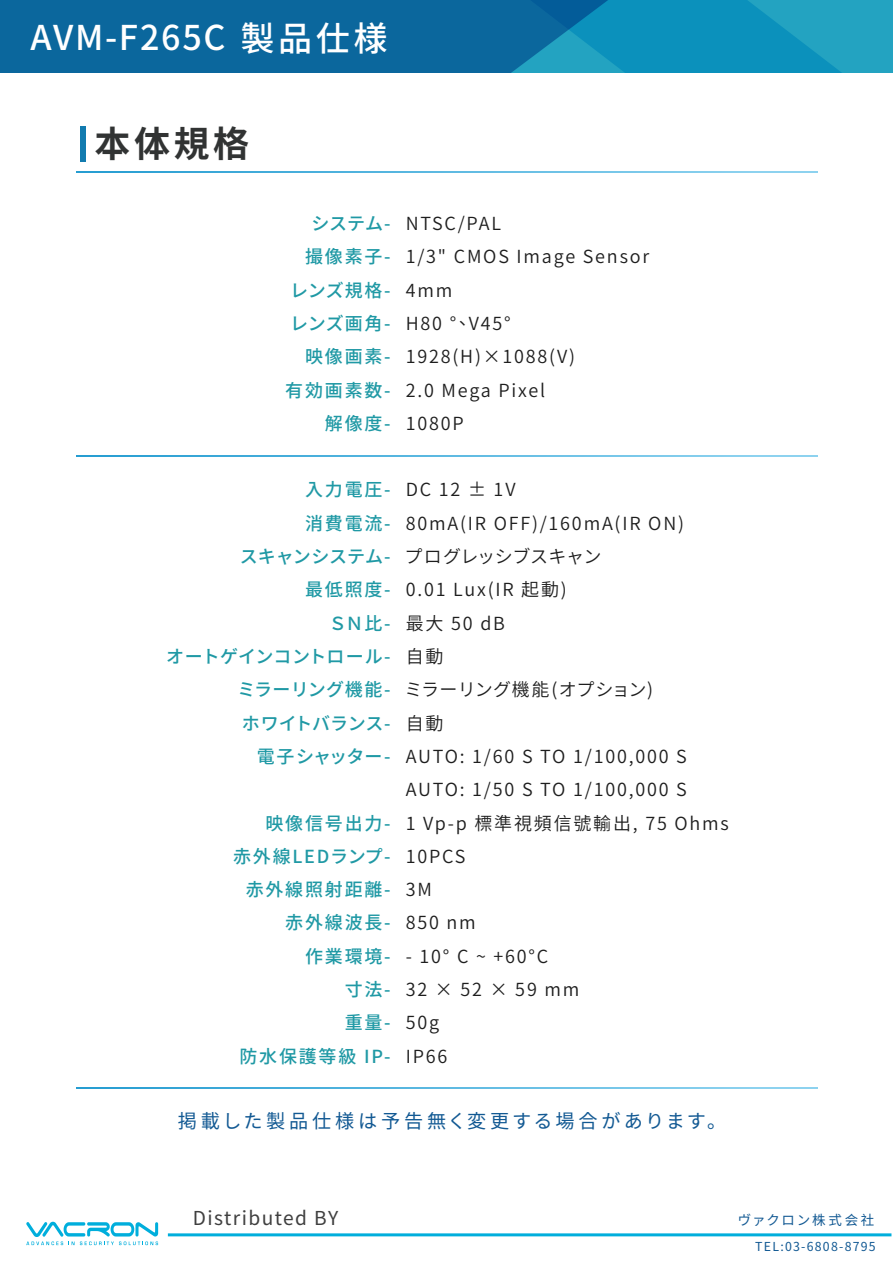
<style>
.page{position:relative;width:893px;height:1263px;background:#fff}
.page>*{position:absolute;margin:0;border:0;box-sizing:border-box;transform-origin:0 0}
.t1{font:700 36px "Noto Sans CJ Ktc";color:#313333}
.t2{font:500 34.2px "Noto Sans CJ Ktc";letter-spacing:.05em;color:#fff}
.t3{font:19.2px "Noto Sans CJ Kjp";letter-spacing:.18em;color:#125993}
.t4{font:19.2px "Noto Sans CJ Ktc";letter-spacing:.075em;color:#3f3f3f}
.t5{font:600 18px/33.3px "Noto Sans CJ Ktc";letter-spacing:.1em;color:#1e1e1e}
.t6{font:500 18px/33.3px "Noto Sans CJ Kjp";letter-spacing:.1em;color:#2099a5;text-align:right}
.t7{font:500 18px/33.3px "Noto Sans CJ Kjp";letter-spacing:.015em;color:#2099a5;text-align:right}
.t8{font:13.5px "Noto Sans CJ Ktc";letter-spacing:.14em;color:#125993}
.t9{font:12.3px "Noto Sans CJ Ktc";letter-spacing:.1em;color:#125993}
</style>
<div class="page">
<svg style="left:77px;top:171px;width:741px;height:1px"></svg>
<svg style="left:77px;top:455px;width:741px;height:2px"></svg>
<svg style="left:77px;top:1088px;width:741px;height:1px"></svg>
<svg style="left:26px;top:1222px;width:132px;height:23px"></svg>
<hr style="left:168px;top:1233px;width:723px;height:3px;background:#00aedc">
<svg style="left:754px;top:0;width:139px;height:73px;background:#1b9dbf"></svg>
<svg style="left:0;top:0;width:754px;height:73px;background:#0b72a4"></svg>
<div style="left:80px;top:127px;width:5px;height:35px;background:#127baf"></div>
<h2 class="t2" style="left:31px;top:18px;width:358px">AVM-F265C 製品仕様</h2>
<h1 class="t1" style="left:95px;top:124px;width:156px">本体規格</h1>
<p class="t6" style="left:285px;top:207px;width:107px">システム-<br>撮像素子-レンズ規格-レンズ画角-映像画素-有効画素数-解像度-</p>
<p class="t5" style="left:406px;top:207px;width:245px">NTSC/PAL<br>1/3" CMOS Image Sensor<br>4mm<br>H80 °、V45°<br>1928(H)×1088(V)<br>2.0 Mega Pixel<br>1080P</p>
<p class="t7" style="left:166px;top:474px;width:226px">入力電圧-<br>消費電流-<br>スキャンシステム-<br>最低照度-<br>ＳＮ比-<br>オートゲインコントロール-ミラーリング機能-<br>ホワイトバランス-<br>電子シャッター-</p>
<p class="t6" style="left:233px;top:807px;width:159px">映像信号出力-<br>赤外線LEDランプ-赤外線照射距離-赤外線波長-<br>作業環境-<br>寸法-<br>重量-<br>防水保護等級 IP-</p>
<p class="t5" style="left:404px;top:474px;width:326px">DC 12 ± 1V<br>80mA(IR OFF)/160mA(IR ON)<br>プログレッシブスキャン<br>0.01 Lux(IR 起動)<br>最大 50 dB<br>自動<br>ミラーリング機能(オプション)<br>自動<br>AUTO: 1/60 S TO 1/100,000 S<br>AUTO: 1/50 S TO 1/100,000 S<br>1 Vp-p 標準視頻信號輸出, 75 Ohms<br>10PCS<br>3M<br>850 nm</p>
<p class="t5" style="left:406px;top:940px;width:175px">- 10° C ~ +60°C<br>32 × 52 × 59 mm<br>50g<br>IP66</p>
<p class="t3" style="left:178px;top:1110px;width:550px">掲載した製品仕様は予告無く変更する場合があります。</p>
<p class="t4" style="left:193px;top:1207px;width:147px">Distributed BY</p>
<p class="t8" style="left:738px;top:1212px;width:138px">ヴァクロン株式会社</p>
<p class="t9" style="left:755px;top:1240px;width:122px">TEL:03-6808-8795</p>
</div>
